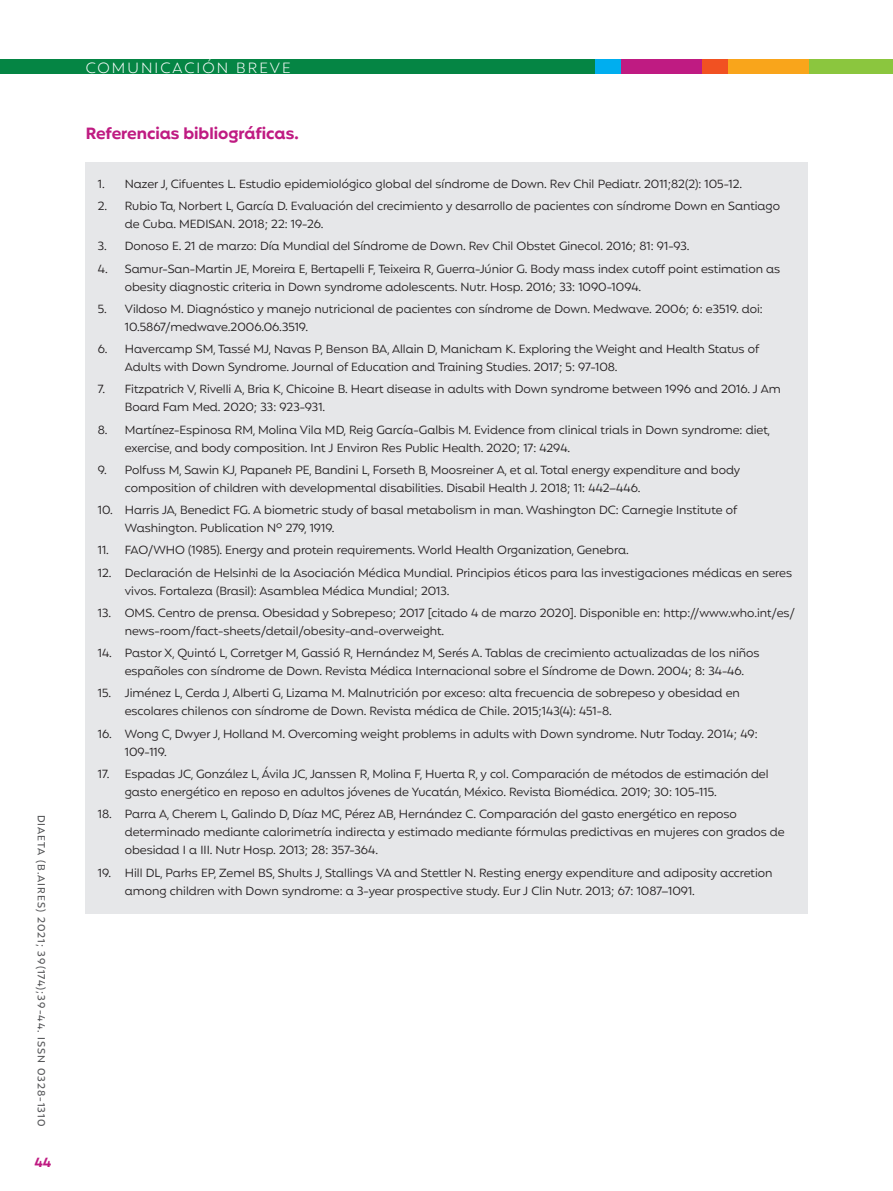
<style>
.page{position:relative;width:893px;height:1191px;background:#fff}
.page>*{position:absolute;margin:0;border:0;box-sizing:border-box;transform-origin:0 0}
.t1{font:700 16.5px "Mangueira";color:#bf1b82}
.t2{font:300 15px "Mangueira";letter-spacing:.14em;color:#fff}
.t3{font:700 13.5px "Mangueira";color:#bf1b82}
.t4{font:12px/18px "Mangueira";color:#231f20}
.t5{font:500 10.5px "Mangueira";letter-spacing:.1em;color:#57585a}
</style>
<div class="page">
<div style="left:0;top:60px;width:892px;height:14px;background:#058544"></div>
<div style="left:809px;top:60px;width:84px;height:14px;background:#8bc63e"></div>
<div style="left:727px;top:60px;width:82px;height:14px;background:#f9a51b"></div>
<div style="left:702px;top:60px;width:25px;height:14px;background:#f15122"></div>
<div style="left:620px;top:60px;width:82px;height:14px;background:#bf1b82"></div>
<div style="left:595px;top:60px;width:25px;height:14px;background:#00aeef"></div>
<div style="left:85px;top:163px;width:723px;height:44px;background:#e6e7e9"></div>
<div style="left:85px;top:185px;width:723px;height:62px;background:#e6e7e9"></div>
<div style="left:85px;top:247px;width:723px;height:62px;background:#e6e7e9"></div>
<div style="left:85px;top:288px;width:723px;height:62px;background:#e6e7e9"></div>
<div style="left:85px;top:328px;width:723px;height:62px;background:#e6e7e9"></div>
<div style="left:85px;top:368px;width:723px;height:62px;background:#e6e7e9"></div>
<div style="left:85px;top:408px;width:723px;height:62px;background:#e6e7e9"></div>
<div style="left:85px;top:449px;width:723px;height:62px;background:#e6e7e9"></div>
<div style="left:85px;top:489px;width:723px;height:62px;background:#e6e7e9"></div>
<div style="left:85px;top:551px;width:723px;height:62px;background:#e6e7e9"></div>
<div style="left:85px;top:592px;width:723px;height:62px;background:#e6e7e9"></div>
<div style="left:85px;top:632px;width:723px;height:62px;background:#e6e7e9"></div>
<div style="left:85px;top:672px;width:723px;height:62px;background:#e6e7e9"></div>
<div style="left:85px;top:712px;width:723px;height:62px;background:#e6e7e9"></div>
<div style="left:85px;top:753px;width:723px;height:62px;background:#e6e7e9"></div>
<div style="left:85px;top:793px;width:723px;height:80px;background:#e6e7e9"></div>
<div style="left:85px;top:851px;width:723px;height:62px;background:#e6e7e9"></div>
<p class="t5" style="left:48px;top:814px;width:313px;rotate:90deg">DIAETA (B.AIRES) 2021; 39(174);39-44. ISSN 0328-1310</p>
<p class="t3" style="left:34px;top:1153px;width:18px">44</p>
<p class="t2" style="left:86px;top:58px;width:206px">COMUNICACIÓN BREVE</p>
<h1 class="t1" style="left:86px;top:123px;width:214px">Referencias bibliográficas.</h1>
<p class="t4" style="left:98px;top:176px;width:646px">1. Nazer J, Cifuentes L. Estudio epidemiológico global del síndrome de Down. Rev Chil Pediatr. 2011;82(2): 105-12.</p>
<p class="t4" style="left:125px;top:198px;width:657px;text-indent:-27px">2. Rubio Ta, Norbert L, García D. Evaluación del crecimiento y desarrollo de pacientes con síndrome Down en Santiago de Cuba. MEDISAN. 2018; 22: 19-26.</p>
<p class="t4" style="left:98px;top:238px;width:593px">3. Donoso E. 21 de marzo: Día Mundial del Síndrome de Down. Rev Chil Obstet Ginecol. 2016; 81: 91-93.</p>
<p class="t4" style="left:125px;top:260px;width:657px;text-indent:-27px">4. Samur-San-Martin JE, Moreira E, Bertapelli F, Teixeira R, Guerra-Júnior G. Body mass index cutoff point estimation as obesity diagnostic criteria in Down syndrome adolescents. Nutr. Hosp. 2016; 33: 1090-1094.</p>
<p class="t4" style="left:125px;top:301px;width:639px;text-indent:-27px">5. Vildoso M. Diagnóstico y manejo nutricional de pacientes con síndrome de Down. Medwave. 2006; 6: e3519. doi:<br>10.5867/medwave.2006.06.3519.</p>
<p class="t4" style="left:125px;top:341px;width:636px;text-indent:-27px">6. Havercamp SM, Tassé MJ, Navas P, Benson BA, Allain D, Manickam K. Exploring the Weight and Health Status of<br>Adults with Down Syndrome. Journal of Education and Training Studies. 2017; 5: 97-108.</p>
<p class="t4" style="left:125px;top:381px;width:657px;text-indent:-27px">7. Fitzpatrick V, Rivelli A, Bria K, Chicoine B. Heart disease in adults with Down syndrome between 1996 and 2016. J Am<br>Board Fam Med. 2020; 33: 923-931.</p>
<p class="t4" style="left:125px;top:421px;width:647px;text-indent:-27px">8. Martínez-Espinosa RM, Molina Vila MD, Reig García-Galbis M. Evidence from clinical trials in Down syndrome: diet, exercise, and body composition. Int J Environ Res Public Health. 2020; 17: 4294.</p>
<p class="t4" style="left:125px;top:462px;width:617px;text-indent:-27px">9. Polfuss M, Sawin KJ, Papanek PE, Bandini L, Forseth B, Moosreiner A, et al. Total energy expenditure and body composition of children with developmental disabilities. Disabil Health J. 2018; 11: 442–446.</p>
<p class="t4" style="left:125px;top:502px;width:614px;text-indent:-27px">10. Harris JA, Benedict FG. A biometric study of basal metabolism in man. Washington DC: Carnegie Institute of<br>Washington. Publication Nº 279, 1919.</p>
<p class="t4" style="left:98px;top:542px;width:532px">11. FAO/WHO (1985). Energy and protein requirements. World Health Organization, Genebra.</p>
<p class="t4" style="left:125px;top:564px;width:669px;text-indent:-27px">12. Declaración de Helsinki de la Asociación Médica Mundial. Principios éticos para las investigaciones médicas en seres vivos. Fortaleza (Brasil): Asamblea Médica Mundial; 2013.</p>
<p class="t4" style="left:125px;top:605px;width:672px;text-indent:-27px">13. OMS. Centro de prensa. Obesidad y Sobrepeso; 2017 [citado 4 de marzo 2020]. Disponible en: http://www.who.int/es/ news-room/fact-sheets/detail/obesity-and-overweight.</p>
<p class="t4" style="left:125px;top:645px;width:636px;text-indent:-27px">14. Pastor X, Quintó L, Corretger M, Gassió R, Hernández M, Serés A. Tablas de crecimiento actualizadas de los niños españoles con síndrome de Down. Revista Médica Internacional sobre el Síndrome de Down. 2004; 8: 34-46.</p>
<p class="t4" style="left:125px;top:685px;width:617px;text-indent:-27px">15. Jiménez L, Cerda J, Alberti G, Lizama M. Malnutrición por exceso: alta frecuencia de sobrepeso y obesidad en escolares chilenos con síndrome de Down. Revista médica de Chile. 2015;143(4): 451-8.</p>
<p class="t4" style="left:125px;top:725px;width:634px;text-indent:-27px">16. Wong C, Dwyer J, Holland M. Overcoming weight problems in adults with Down syndrome. Nutr Today. 2014; 49:<br>109-119.</p>
<p class="t4" style="left:125px;top:766px;width:645px;text-indent:-27px">17. Espadas JC, González L, Ávila JC, Janssen R, Molina F, Huerta R, y col. Comparación de métodos de estimación del gasto energético en reposo en adultos jóvenes de Yucatán, México. Revista Biomédica. 2019; 30: 105-115.</p>
<p class="t4" style="left:125px;top:806px;width:661px;text-indent:-27px">18. Parra A, Cherem L, Galindo D, Díaz MC, Pérez AB, Hernández C. Comparación del gasto energético en reposo determinado mediante calorimetría indirecta y estimado mediante fórmulas predictivas en mujeres con grados de obesidad I a III. Nutr Hosp. 2013; 28: 357-364.</p>
<p class="t4" style="left:125px;top:864px;width:649px;text-indent:-27px">19. Hill DL, Parks EP, Zemel BS, Shults J, Stallings VA and Stettler N. Resting energy expenditure and adiposity accretion among children with Down syndrome: a 3-year prospective study. Eur J Clin Nutr. 2013; 67: 1087–1091.</p>
</div>
